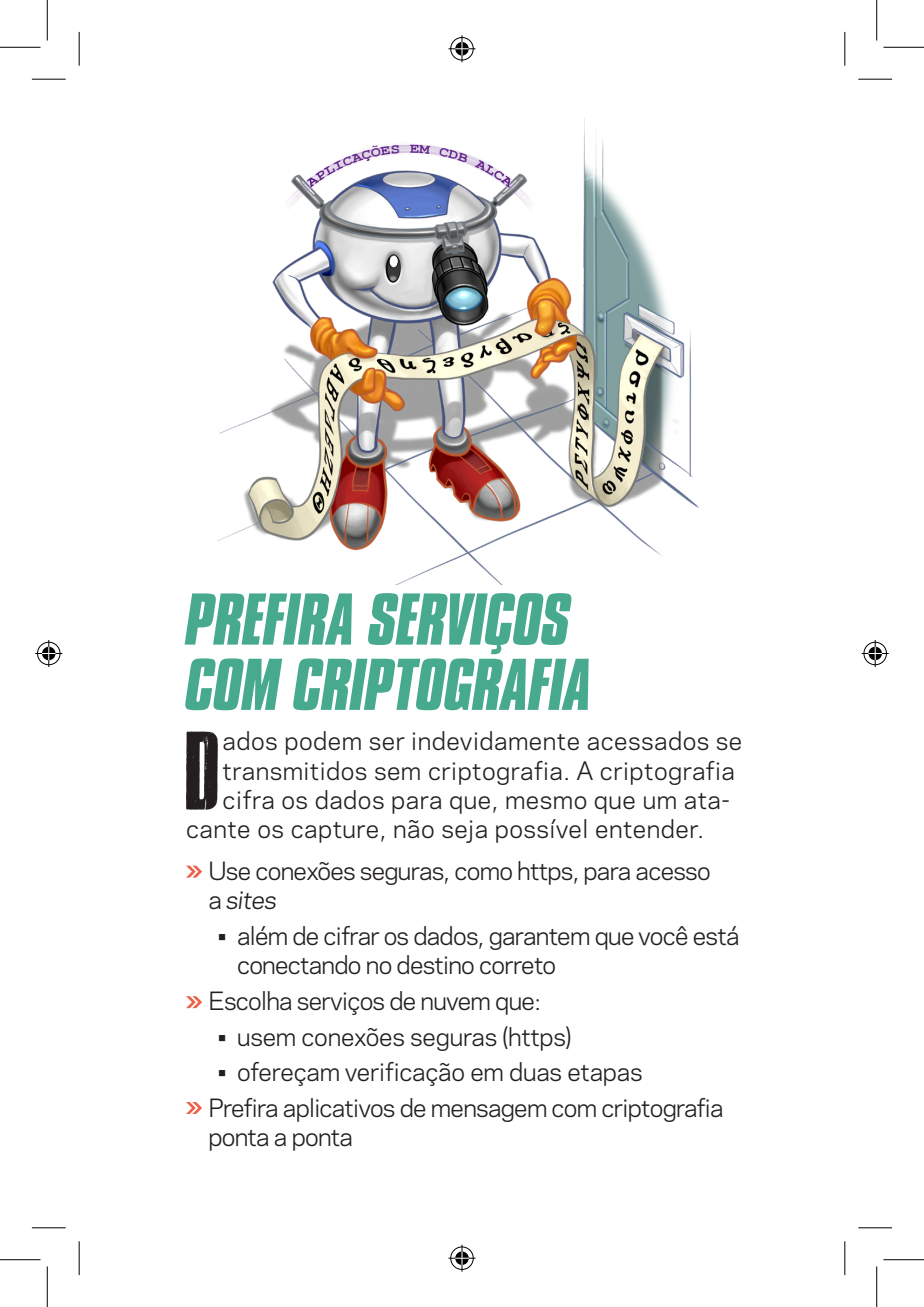
<style>
.page{position:relative;width:924px;height:1307px;background:#fff}
.page>*{position:absolute;margin:0;border:0;box-sizing:border-box;transform-origin:0 0}
.t1{font:92.92px "Cross Town";color:#231f20}
.t2{font:italic 700 63px/65.2px "Compacta BT";letter-spacing:-.01em;color:#47a98e}
.t3{font:23.62px/29.2px "Galaxie Polaris";letter-spacing:-.03em;color:#231f20}
.t4{font:23.62px "Galaxie Polaris";letter-spacing:.02em;color:#231f20}
.t5{font:23.62px "Galaxie Polaris";letter-spacing:-.01em;color:#231f20}
.s1{font-style:italic}
</style>
<div class="page">
<svg style="left:186px;top:865px;width:16px;height:12px"></svg>
<svg style="left:186px;top:996px;width:16px;height:12px"></svg>
<svg style="left:186px;top:1102px;width:16px;height:11px"></svg>
<img style="left:217px;top:48px;width:482px;height:537px">
<hr style="left:32px;top:79px;width:34px;height:1px;background:#000">
<hr style="left:858px;top:79px;width:34px;height:1px;background:#000">
<hr style="left:32px;top:1227px;width:34px;height:1px;background:#000">
<hr style="left:858px;top:1227px;width:34px;height:1px;background:#000">
<hr style="left:79px;top:32px;width:1px;height:34px;background:#000">
<hr style="left:79px;top:1241px;width:1px;height:33px;background:#000">
<hr style="left:844px;top:32px;width:1px;height:34px;background:#000">
<hr style="left:844px;top:1241px;width:1px;height:33px;background:#000">
<hr style="left:0;top:47px;width:40px;height:1px;background:#000">
<hr style="left:883px;top:47px;width:41px;height:1px;background:#000">
<hr style="left:0;top:1259px;width:40px;height:1px;background:#000">
<hr style="left:883px;top:1259px;width:41px;height:1px;background:#000">
<hr style="left:47px;top:0;width:1px;height:41px;background:#000">
<hr style="left:47px;top:1266px;width:1px;height:40px;background:#000">
<hr style="left:876px;top:0;width:1px;height:41px;background:#000">
<hr style="left:876px;top:1266px;width:1px;height:40px;background:#000">
<svg style="left:448px;top:35px;width:27px;height:27px"></svg>
<svg style="left:448px;top:1244px;width:27px;height:27px"></svg>
<svg style="left:35px;top:640px;width:27px;height:27px"></svg>
<svg style="left:861px;top:640px;width:27px;height:27px"></svg>
<p class="t2" style="left:186px;top:587px;width:408px">PREFIRA SERVIÇOS<br>COM CRIPTOGRAFIA</p>
<p class="t1" style="left:186px;top:730px;width:36px">D</p>
<p class="t4" style="left:222px;top:723px;width:521px">ados podem ser indevidamente acessados se</p>
<p class="t4" style="left:222px;top:752px;width:514px">transmitidos sem criptografia. A criptografia</p>
<p class="t4" style="left:222px;top:782px;width:509px">cifra os dados para que, mesmo que um ata-</p>
<p class="t4" style="left:186px;top:811px;width:519px">cante os capture, não seja possível entender.</p>
<p class="t3" style="left:208px;top:855px;width:504px">Use conexões seguras, como https, para acesso a <span class="s1">sites</span></p>
<p class="t3" style="left:237px;top:920px;width:504px;text-indent:-19px">• além de cifrar os dados, garantem que você está conectando no destino correto</p>
<p class="t3" style="left:208px;top:985px;width:334px">Escolha serviços de nuvem que:</p>
<p class="t5" style="left:218px;top:1018px;width:355px">• usem conexões seguras (https)</p>
<p class="t5" style="left:218px;top:1054px;width:426px">• ofereçam verificação em duas etapas</p>
<p class="t3" style="left:208px;top:1091px;width:517px">Prefira aplicativos de mensagem com criptografia ponta a ponta</p>
</div>
